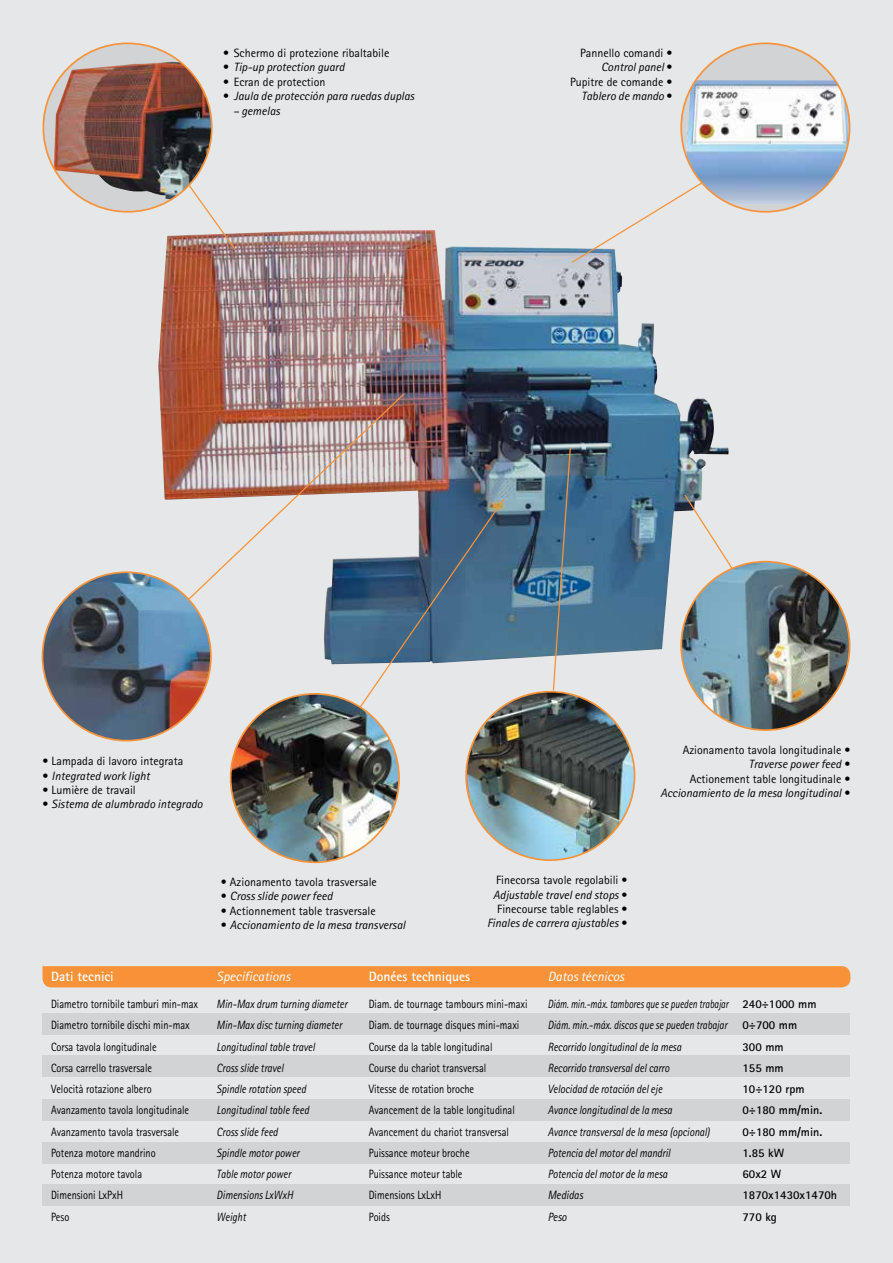
<style>
.page{position:relative;width:893px;height:1263px;background:#e6e7e8}
.page>*{position:absolute;margin:0;border:0;box-sizing:border-box;transform-origin:0 0}
.t1{font:italic 13.5px "Rotis Sans Serif";color:#fff}
.t2{font:700 13.5px "Rotis Sans Serif";color:#fff}
.t3{font:12px/21.3px "Rotis Sans Serif";color:#000;scale:.86 1}
.t4{font:12px/14.4px "Rotis Sans Serif";color:#000;text-align:right}
.t5{font:italic 12px/21.3px "Rotis Sans Serif";color:#000;scale:.78 1}
.t6{font:italic 12px/21.3px "Rotis Sans Serif";color:#000;scale:.86 1}
.t7{font:italic 12px "Rotis Sans Serif";color:#000}
.t8{font:700 12px/21.3px "Rotis Sans Serif";color:#000}
.s1{font-style:normal}
.s2{font-style:italic}
</style>
<div class="page">
<img style="left:158px;top:230px;width:571px;height:434px">
<div style="left:681px;top:43px;width:169px;height:169px;background:#d1d3d4;border-radius:50%"></div>
<img style="left:686px;top:80px;width:164px;height:124px">
<svg style="left:43px;top:43px;width:169px;height:169px;background:#d5cabf"></svg>
<img style="left:54px;top:62px;width:157px;height:138px">
<svg style="left:187px;top:183px;width:50px;height:68px"></svg>
<img style="left:186px;top:392px;width:220px;height:210px">
<svg style="left:358px;top:497px;width:148px;height:213px"></svg>
<svg style="left:683px;top:493px;width:106px;height:133px"></svg>
<svg style="left:570px;top:181px;width:133px;height:83px"></svg>
<div style="left:43px;top:1185px;width:807px;height:21px;background:#d1d3d4"></div>
<div style="left:43px;top:966px;width:807px;height:21px;background:#f79239"></div>
<div style="left:43px;top:1013px;width:807px;height:21px;background:#d1d3d4"></div>
<div style="left:43px;top:1056px;width:807px;height:21px;background:#d1d3d4"></div>
<div style="left:43px;top:1100px;width:807px;height:21px;background:#d1d3d4"></div>
<div style="left:43px;top:1142px;width:807px;height:21px;background:#d1d3d4"></div>
<img style="left:231px;top:694px;width:168px;height:168px;border-radius:84px">
<img style="left:466px;top:692px;width:168px;height:168px;border-radius:84px">
<img style="left:43px;top:572px;width:168px;height:169px;border-radius:84px">
<img style="left:681px;top:562px;width:169px;height:168px;border-radius:84px">
<img style="left:552px;top:446px;width:20px;height:246px">
<p class="t4" style="left:223px;top:46px;width:168px">• Schermo di protezione ribaltabile</p>
<p class="t7" style="left:223px;top:60px;width:123px"><span class="s1">•</span> Tip-up protection guard</p>
<p class="t4" style="left:223px;top:74px;width:104px">• Ecran de protection</p>
<p class="t7" style="left:223px;top:89px;width:193px"><span class="s1">•</span> Jaula de protección para ruedas duplas</p>
<p class="t7" style="left:233px;top:103px;width:48px">– gemelas</p>
<p class="t4" style="left:570px;top:46px;width:104px">Pannello comandi •<br><span class="s2">Control panel</span> •<br>Pupitre de comande •<br><span class="s2">Tablero de mando</span> •</p>
<p class="t4" style="left:43px;top:754px;width:142px">• Lampada di lavoro integrata</p>
<p class="t7" style="left:43px;top:768px;width:109px"><span class="s1">•</span> Integrated work light</p>
<p class="t4" style="left:43px;top:782px;width:95px">• Lumière de travail</p>
<p class="t7" style="left:43px;top:797px;width:162px"><span class="s1">•</span> Sistema de alumbrado integrado</p>
<p class="t4" style="left:660px;top:742px;width:191px">Azionamento tavola longitudinale • <span class="s2">Traverse power feed</span> •<br>Actionement table longitudinale • <span class="s2">Accionamiento de la mesa longitudinal</span> •</p>
<p class="t2" style="left:51px;top:968px;width:64px">Dati tecnici</p>
<p class="t3" style="left:51px;top:993px;width:173px">Diametro tornibile tamburi min-max<br>Diametro tornibile dischi min-max<br>Corsa tavola longitudinale<br>Corsa carrello trasversale<br>Velocità rotazione albero<br>Avanzamento tavola longitudinale<br>Avanzamento tavola trasversale<br>Potenza motore mandrino<br>Potenza motore tavola<br>Dimensioni LxPxH<br>Peso</p>
<p class="t4" style="left:221px;top:874px;width:158px">• Azionamento tavola trasversale</p>
<p class="t7" style="left:221px;top:889px;width:113px"><span class="s1">•</span> Cross slide power feed</p>
<p class="t4" style="left:221px;top:903px;width:157px">• Actionnement table trasversale</p>
<p class="t7" style="left:221px;top:918px;width:186px"><span class="s1">•</span> Accionamiento de la mesa transversal</p>
<p class="t4" style="left:487px;top:873px;width:142px">Finecorsa tavole regolabili •<br><span class="s2">Adjustable travel end stops</span> •<br>Finecourse table reglables •<br><span class="s2">Finales de carrera ajustables</span> •</p>
<p class="t1" style="left:217px;top:968px;width:75px">Specifications</p>
<p class="t6" style="left:217px;top:993px;width:153px">Min-Max drum turning diameter<br>Min-Max disc turning diameter<br>Longitudinal table travel<br>Cross slide travel<br>Spindle rotation speed<br>Longitudinal table feed<br>Cross slide feed<br>Spindle motor power<br>Table motor power<br>Dimensions LxWxH<br>Weight</p>
<p class="t2" style="left:369px;top:968px;width:103px">Donées techniques</p>
<p class="t3" style="left:369px;top:993px;width:186px">Diam. de tournage tambours mini-maxi<br>Diam. de tournage disques mini-maxi<br>Course da la table longitudinal<br>Course du chariot transversal<br>Vitesse de rotation broche<br>Avancement de la table longitudinal<br>Avancement du chariot transversal<br>Puissance moteur broche<br>Puissance moteur table<br>Dimensions LxLxH<br>Poids</p>
<p class="t1" style="left:548px;top:968px;width:78px">Datos técnicos</p>
<p class="t5" style="left:548px;top:993px;width:233px">Diám. min.-máx. tambores que se pueden trabajar<br>Diám. min.-máx. discos que se pueden trabajar<br>Recorrido longitudinal de la mesa<br>Recorrido transversal del carro<br>Velocidad de rotación del eje<br>Avance longitudinal de la mesa<br>Avance transversal de la mesa (opcional)<br>Potencia del motor del mandril<br>Potencia del motor de la mesa<br>Medidas<br>Peso</p>
<p class="t8" style="left:742px;top:993px;width:96px">240÷1000 mm<br>0÷700 mm<br>300 mm<br>155 mm<br>10÷120 rpm<br>0÷180 mm/min.<br>0÷180 mm/min.<br>1.85 kW<br>60x2 W<br>1870x1430x1470h<br>770 kg</p>
</div>
